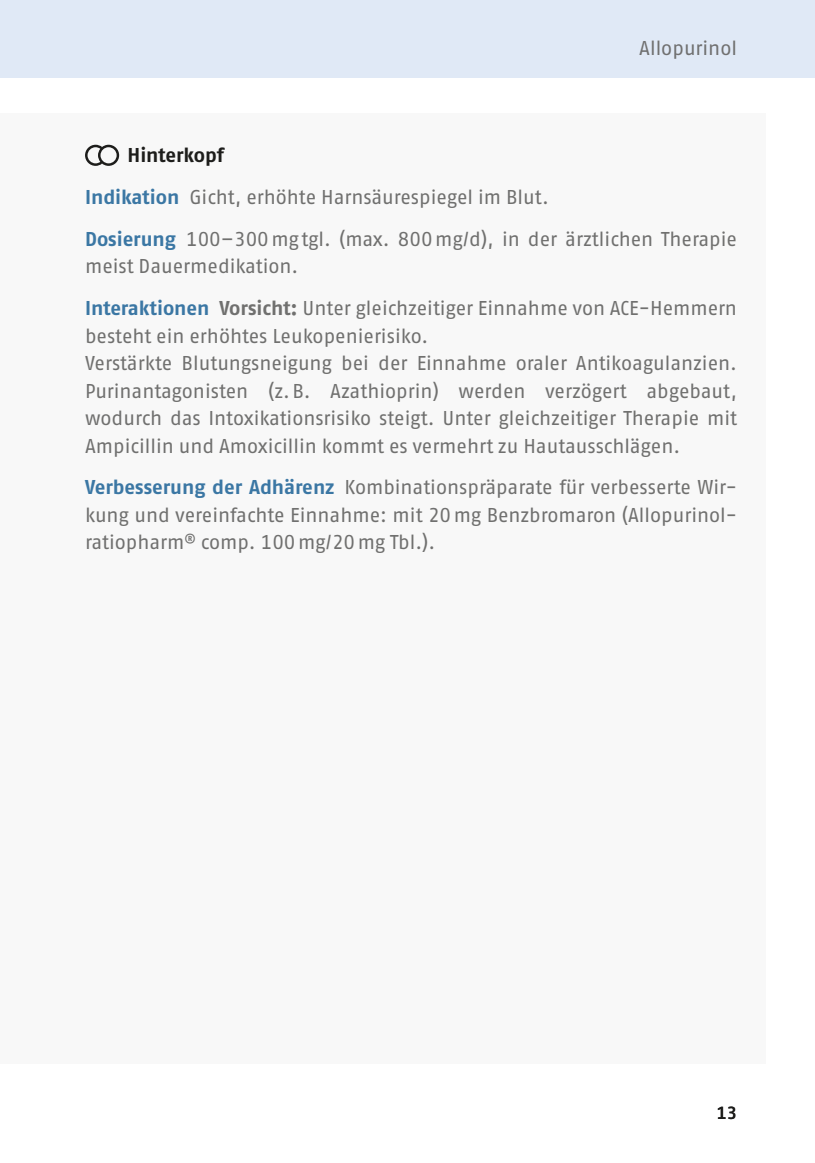
<style>
.page{position:relative;width:815px;height:1163px;background:#fff}
.page>*{position:absolute;margin:0;border:0;box-sizing:border-box;transform-origin:0 0}
.t1{font:20px/27.5px "Fago Pro";letter-spacing:-.005em;color:#70706f}
.t2{font:20px "Fago Pro";color:#707070}
.t3{font:600 17.5px "Fago Pro";color:#1d1d1b}
.s1{font-weight:700;color:#1d1d1b}
.s2{font-weight:700;color:#3b77a4}
.s3{font-weight:700}
</style>
<div class="page">
<div style="left:0;top:0;width:815px;height:78px;background:#e0e9f6"></div>
<div style="left:0;top:113px;width:765px;height:950px;background:#f8f8f8"></div>
<svg style="left:85px;top:145px;width:34px;height:21px"></svg>
<p class="t2" style="left:639px;top:36px;width:99px">Allopurinol</p>
<p class="t1" style="left:85px;top:134px;width:653px;line-height:41.8px;text-indent:43px"><span class="s1">Hinterkopf<br></span><span class="s2">Indikation</span> Gicht, erhöhte Harnsäurespiegel im Blut.<br><span class="s2">Dosierung</span> 100–300mgtgl. (max. 800mg/d), in der ärztlichen Therapie</p>
<p class="t1" style="left:85px;top:245px;width:653px;line-height:41.8px">meist Dauermedikation.<br><span class="s2">Interaktionen</span> <span class="s3">Vorsicht:</span> Unter gleichzeitiger Einnahme von ACE-Hemmern</p>
<p class="t1" style="left:85px;top:322px;width:654px">besteht ein erhöhtes Leukopenierisiko.<br>Verstärkte Blutungsneigung bei der Einnahme oraler Antikoagulanzien.<br>Purinantagonisten (z.B. Azathioprin) werden verzögert abgebaut, wodurch das Intoxikationsrisiko steigt. Unter gleichzeitiger Therapie mit Ampicillin und Amoxicillin kommt es vermehrt zu Hautausschlägen.</p>
<p class="t1" style="left:85px;top:473px;width:653px;text-align:justify"><span class="s2">Verbesserung der Adhärenz</span> Kombinationspräparate für verbesserte Wir&shy;kung und vereinfachte Einnahme: mit 20mg Benzbromaron (Allopurinol&shy;ratiopharm<sup>®</sup> comp. 100mg/20mg Tbl.).</p>
<p class="t3" style="left:717px;top:1102px;width:22px">13</p>
</div>
